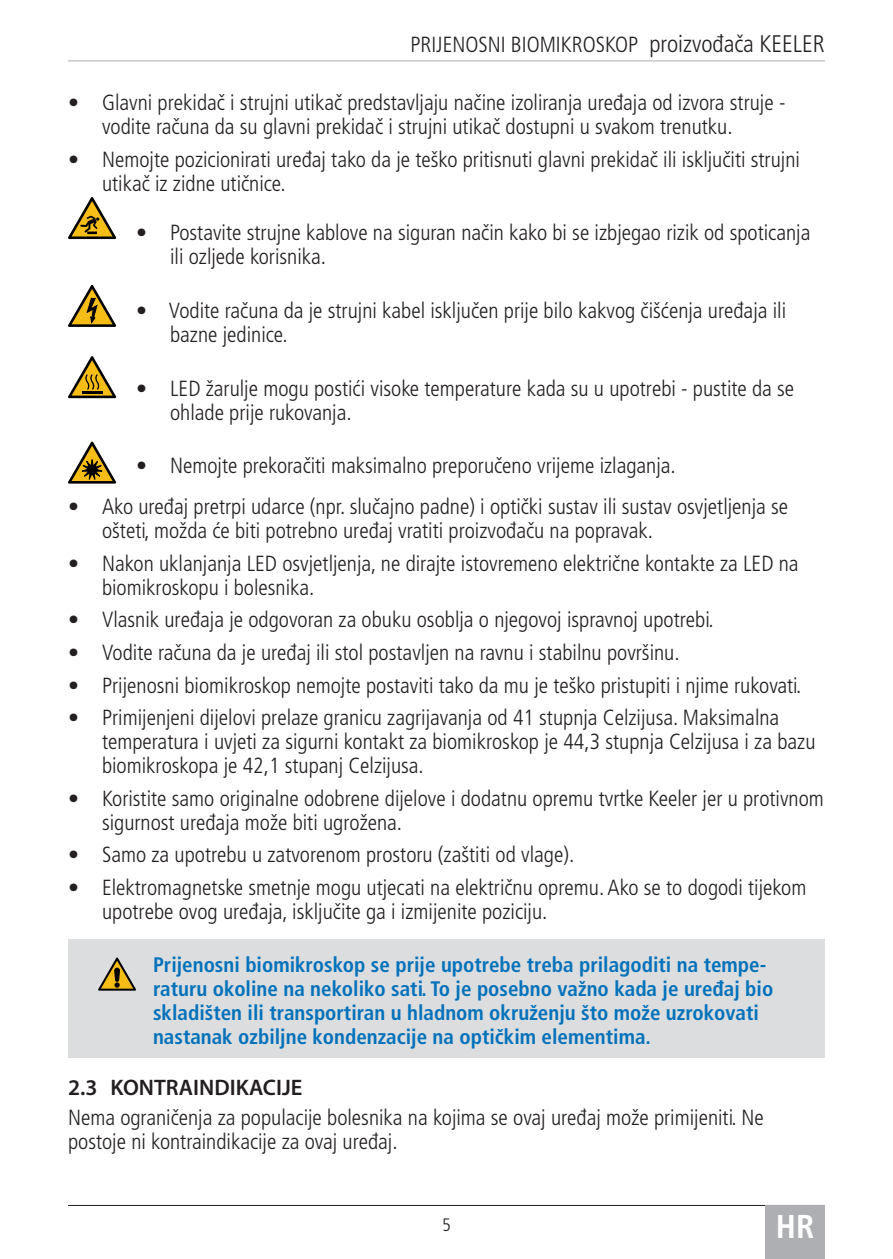
<style>
.page{position:relative;width:893px;height:1259px;background:#fff}
.page>*{position:absolute;margin:0;border:0;box-sizing:border-box;transform-origin:0 0}
.t1{font:700 condensed 33px "Frutiger LT Pro";color:#fff}
.t2{font:600 22.5px "Myriad Pro";color:#231f20}
.Body_text{font:300 condensed 21.9px/24px "Frutiger LT Pro";color:#231f20}
.Caution_Single{font:700 condensed 21px/24px "Frutiger LT Pro";color:#0372bb}
.t3{font:300 condensed 18px "Frutiger LT Pro";color:#231f20}
.s1{font-size:24px}
</style>
<div class="page">
<hr style="left:68px;top:1205px;width:757px;height:1px;background:#231f20">
<div style="left:765px;top:1205px;width:60px;height:54px;background:#aeafb3"></div>
<hr style="left:68px;top:60px;width:757px;height:1px;background:#aeafb3">
<div style="left:68px;top:939px;width:757px;height:119px;background:#dcdddf"></div>
<svg style="left:68px;top:197px;width:48px;height:42px"></svg>
<svg style="left:68px;top:285px;width:48px;height:42px"></svg>
<svg style="left:68px;top:356px;width:48px;height:42px"></svg>
<svg style="left:68px;top:441px;width:48px;height:42px"></svg>
<svg style="left:98px;top:957px;width:38px;height:33px"></svg>
<p class="Body_text" style="left:410px;top:33px;width:416px">PRIJENOSNI BIOMIKROSKOP <span class="s1">proizvođača KEELER</span></p>
<p class="Body_text" style="left:102px;top:91px;width:685px;text-indent:-34px">• Glavni prekidač i strujni utikač predstavljaju načine izoliranja uređaja od izvora struje - vodite računa da su glavni prekidač i strujni utikač dostupni u svakom trenutku.</p>
<p class="Body_text" style="left:102px;top:147px;width:699px;text-indent:-34px">• Nemojte pozicionirati uređaj tako da je teško pritisnuti glavni prekidač ili isključiti strujni utikač iz zidne utičnice.</p>
<p class="Body_text" style="left:170px;top:221px;width:642px;text-indent:-34px">• Postavite strujne kablove na siguran način kako bi se izbjegao rizik od spoticanja ili ozljede korisnika.</p>
<p class="Body_text" style="left:170px;top:298px;width:618px;text-indent:-34px">• Vodite računa da je strujni kabel isključen prije bilo kakvog čišćenja uređaja ili bazne jedinice.</p>
<p class="Body_text" style="left:170px;top:376px;width:626px;text-indent:-34px">• LED žarulje mogu postići visoke temperature kada su u upotrebi - pustite da se ohlade prije rukovanja.</p>
<p class="Body_text" style="left:136px;top:454px;width:541px">• Nemojte prekoračiti maksimalno preporučeno vrijeme izlaganja.</p>
<p class="Body_text" style="left:102px;top:495px;width:688px;text-indent:-34px">• Ako uređaj pretrpi udarce (npr. slučajno padne) i optički sustav ili sustav osvjetljenja se ošteti, možda će biti potrebno uređaj vratiti proizvođaču na popravak.</p>
<p class="Body_text" style="left:102px;top:551px;width:698px;text-indent:-34px">• Nakon uklanjanja LED osvjetljenja, ne dirajte istovremeno električne kontakte za LED na biomikroskopu i bolesnika.</p>
<p class="Body_text" style="left:68px;top:608px;width:647px">• Vlasnik uređaja je odgovoran za obuku osoblja o njegovoj ispravnoj upotrebi.</p>
<p class="Body_text" style="left:68px;top:640px;width:613px">• Vodite računa da je uređaj ili stol postavljen na ravnu i stabilnu površinu.</p>
<p class="Body_text" style="left:68px;top:673px;width:735px">• Prijenosni biomikroskop nemojte postaviti tako da mu je teško pristupiti i njime rukovati.</p>
<p class="Body_text" style="left:102px;top:705px;width:715px;text-indent:-34px">• Primijenjeni dijelovi prelaze granicu zagrijavanja od 41 stupnja Celzijusa. Maksimalna temperatura i uvjeti za sigurni kontakt za biomikroskop je 44,3 stupnja Celzijusa i za bazu biomikroskopa je 42,1 stupanj Celzijusa.</p>
<p class="Body_text" style="left:102px;top:786px;width:723px;text-indent:-34px">• Koristite samo originalne odobrene dijelove i dodatnu opremu tvrtke Keeler jer u protivnom sigurnost uređaja može biti ugrožena.</p>
<p class="Body_text" style="left:68px;top:842px;width:508px">• Samo za upotrebu u zatvorenom prostoru (zaštiti od vlage).</p>
<p class="Body_text" style="left:102px;top:875px;width:706px;text-indent:-34px">• Elektromagnetske smetnje mogu utjecati na električnu opremu. Ako se to dogodi tijekom upotrebe ovog uređaja, isključite ga i izmijenite poziciju.</p>
<p class="Caution_Single" style="left:153px;top:953px;width:622px">Prijenosni biomikroskop se prije upotrebe treba prilagoditi na tempe&shy;raturu okoline na nekoliko sati. To je posebno važno kada je uređaj bio skladišten ili transportiran u hladnom okruženju što može uzrokovati nastanak ozbiljne kondenzacije na optičkim elementima.</p>
<p class="t2" style="left:68px;top:1073px;width:236px">2.3 KONTRAINDIKACIJE</p>
<p class="Body_text" style="left:68px;top:1105px;width:697px">Nema ograničenja za populacije bolesnika na kojima se ovaj uređaj može primijeniti. Ne postoje ni kontraindikacije za ovaj uređaj.</p>
<p class="t3" style="left:442px;top:1214px;width:10px">5</p>
<h1 class="t1" style="left:776px;top:1207px;width:40px">HR</h1>
</div>
